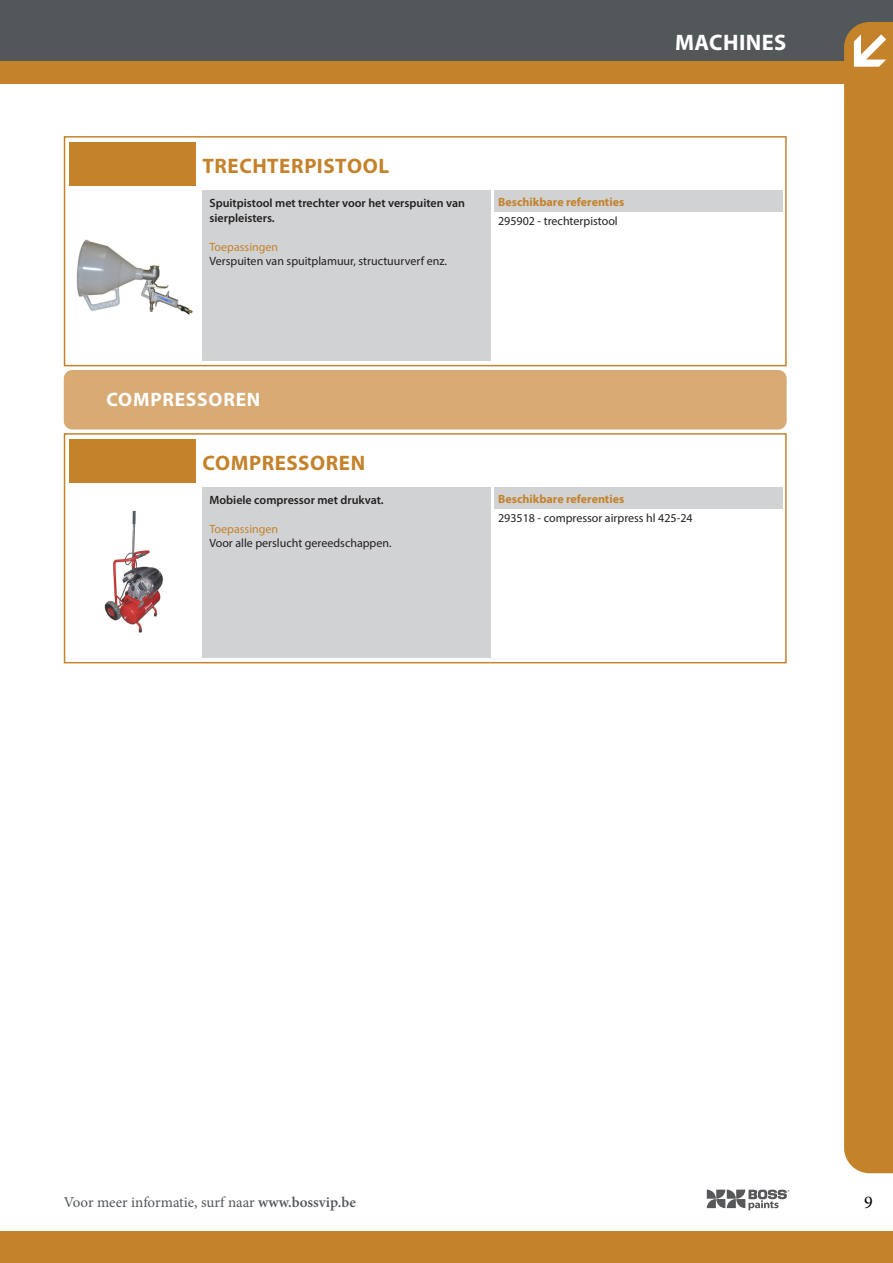
<style>
.page{position:relative;width:893px;height:1263px;background:#fff}
.page>*{position:absolute;margin:0;border:0;box-sizing:border-box;transform-origin:0 0}
.t1{font:700 22.5px "Myriad Pro";letter-spacing:.02em;color:#fff}
._03_productname_titl{font:700 21px "Myriad Pro";letter-spacing:.025em;color:#c4822b}
._02_subtitle_single{font:700 19.5px "Myriad Pro";letter-spacing:.04em;color:#fff}
.t2{font:18px "Minion Pro";color:#000}
.t3{font:15px "Minion Pro";color:#52575a}
._01_bodytext_table{font:12px/14.2px "Myriad Pro";color:#231f20}
._01_product_beschrij{font:600 12px/15px "Myriad Pro";color:#231f20}
._01_body_table_color{font:12px "Myriad Pro";color:#231f20}
._02_subtitles_table{font:700 12px "Myriad Pro";color:#c4822b}
.s1{color:#c4822b}
.s2{font-weight:600}
</style>
<div class="page">
<div style="left:0;top:0;width:893px;height:71px;background:#52575a"></div>
<svg style="left:707px;top:1189px;width:82px;height:21px"></svg>
<div style="left:0;top:1231px;width:893px;height:32px;background:#c4822b"></div>
<div style="left:0;top:61px;width:893px;height:22px;background:#c4822b"></div>
<div style="left:844px;top:22px;width:49px;height:1151px;background:#c4822b"></div>
<div style="left:853px;top:30px;width:33px;height:40px;background:#c4822b"></div>
<svg style="left:854px;top:34px;width:32px;height:33px"></svg>
<div style="left:70px;top:142px;width:126px;height:44px;background:#c4822b"></div>
<img style="left:76px;top:239px;width:117px;height:76px">
<div style="left:202px;top:191px;width:289px;height:170px;background:#d1d2d4"></div>
<div style="left:494px;top:191px;width:289px;height:21px;background:#d1d2d4"></div>
<div style="left:64px;top:136px;width:723px;height:230px;border:2px solid #c4822b"></div>
<div style="left:64px;top:370px;width:723px;height:59px;background:#d8ab75;border-radius:9px"></div>
<div style="left:70px;top:439px;width:126px;height:44px;background:#c4822b"></div>
<img style="left:104px;top:510px;width:60px;height:123px">
<div style="left:202px;top:488px;width:289px;height:170px;background:#d1d2d4"></div>
<div style="left:494px;top:488px;width:289px;height:21px;background:#d1d2d4"></div>
<div style="left:64px;top:433px;width:723px;height:230px;border:2px solid #c4822b"></div>
<p class="_03_productname_titl" style="left:202px;top:152px;width:188px">TRECHTERPISTOOL</p>
<p class="_01_product_beschrij" style="left:209px;top:195px;width:257px">Spuitpistool met trechter voor het verspuiten van sierpleisters.</p>
<p class="_01_bodytext_table" style="left:209px;top:240px;width:239px"><span class="s1">Toepassingen<br></span>Verspuiten van spuitplamuur, structuurverf enz.</p>
<p class="_02_subtitles_table" style="left:498px;top:194px;width:128px">Beschikbare referenties</p>
<p class="_01_body_table_color" style="left:498px;top:213px;width:121px">295902 - trechterpistool</p>
<p class="t1" style="left:675px;top:28px;width:113px">MACHINES</p>
<p class="_02_subtitle_single" style="left:106px;top:387px;width:155px">COMPRESSOREN</p>
<p class="_03_productname_titl" style="left:202px;top:449px;width:164px">COMPRESSOREN</p>
<p class="_01_product_beschrij" style="left:209px;top:492px;width:176px">Mobiele compressor met drukvat.</p>
<p class="_01_bodytext_table" style="left:209px;top:522px;width:184px"><span class="s1">Toepassingen<br></span>Voor alle perslucht gereedschappen.</p>
<p class="_02_subtitles_table" style="left:498px;top:491px;width:128px">Beschikbare referenties</p>
<p class="_01_body_table_color" style="left:498px;top:510px;width:196px">293518 - compressor airpress hl 425-24</p>
<p class="t3" style="left:64px;top:1192px;width:294px">Voor meer informatie, surf naar <span class="s2">www.bossvip.be</span></p>
<h3 class="t2" style="left:864px;top:1190px;width:10px">9</h3>
</div>
